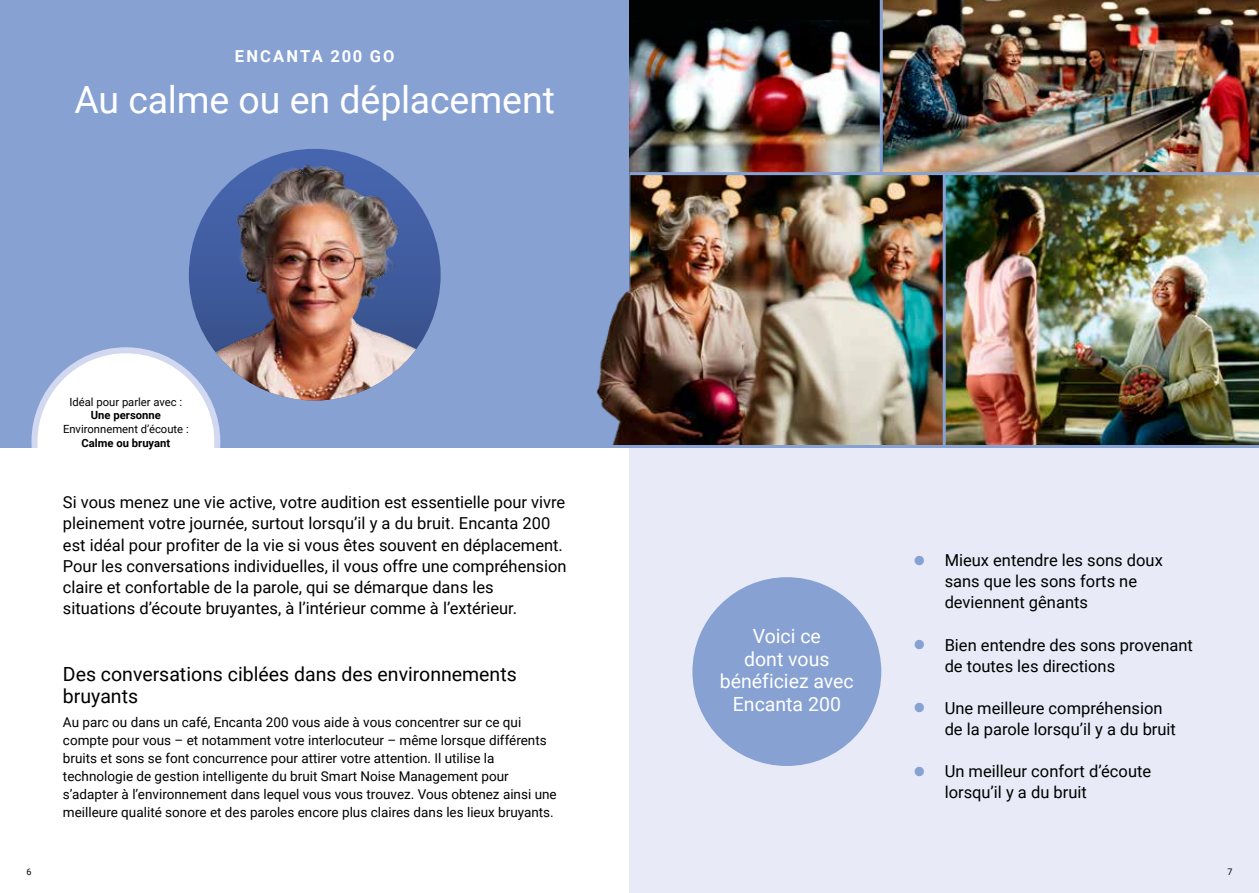
<style>
.page{position:relative;width:1259px;height:893px;background:#fff}
.page>*{position:absolute;margin:0;border:0;box-sizing:border-box;transform-origin:0 0}
.t1{font:37.5px "Roboto";letter-spacing:-.005em;color:#fff}
.t2{font:19.5px/22.5px "Roboto";color:#000}
.t3{font:19.5px/22.5px "Roboto";color:#fff;text-align:center}
.t4{font:16.5px/21px "Roboto";color:#000}
.t5{font:700 16.5px "Roboto";letter-spacing:.135em;color:#fff}
.t6{font:13.5px/18px "Roboto";color:#000}
.t7{font:11.25px "Roboto";color:#000}
.t8{font:700 11.25px "Roboto";color:#000}
.t9{font:9px "Roboto";color:#000}
.s1{font-family:"Arial";font-size:37.5px;color:#87a1d3}
</style>
<div class="page">
<div style="left:629px;top:446px;width:630px;height:447px;background:#e8ebf7"></div>
<div style="left:0;top:0;width:629px;height:446px;background:#87a1d3"></div>
<div style="left:629px;top:0;width:252px;height:174px;background:#010302"></div>
<img style="left:629px;top:20px;width:251px;height:152px">
<img style="left:596px;top:175px;width:663px;height:270px">
<img style="left:883px;top:0;width:376px;height:172px">
<hr style="left:629px;top:172px;width:630px;height:3px;background:#87a1d3">
<hr style="left:942px;top:174px;width:3px;height:272px;background:#87a1d3">
<hr style="left:880px;top:0;width:3px;height:174px;background:#87a1d3">
<hr style="left:0;top:445px;width:1259px;height:3px;background:#87a1d3">
<div style="left:34px;top:350px;width:183px;height:183px;background:#fff;border-radius:50%"></div>
<div style="left:31px;top:347px;width:189px;height:189px;border:6px solid #d1d8ef;border-radius:50%"></div>
<div style="left:0;top:448px;width:252px;height:98px;background:#fff"></div>
<img style="left:189px;top:149px;width:252px;height:252px;border-radius:126px">
<div style="left:692px;top:577px;width:189px;height:189px;background:#87a1d3;border-radius:50%"></div>
<p class="t5" style="left:235px;top:45px;width:161px">ENCANTA 200 GO</p>
<h1 class="t1" style="left:74px;top:74px;width:482px">Au calme ou en déplacement</h1>
<p class="t7" style="left:69px;top:394px;width:114px">Idéal pour parler avec :</p>
<p class="t8" style="left:91px;top:408px;width:71px">Une personne</p>
<p class="t7" style="left:63px;top:421px;width:127px">Environnement d’écoute :</p>
<p class="t8" style="left:81px;top:435px;width:90px">Calme ou bruyant</p>
<p class="t4" style="left:63px;top:491px;width:505px">Si vous menez une vie active, votre audition est essentielle pour vivre pleinement votre journée, surtout lorsqu’il y a du bruit. Encanta 200 est idéal pour profiter de la vie si vous êtes souvent en déplacement.<br>Pour les conversations individuelles, il vous offre une compréhension claire et confortable de la parole, qui se démarque dans les situations d’écoute bruyantes, à l’intérieur comme à l’extérieur.</p>
<p class="t2" style="left:63px;top:662px;width:455px">Des conversations ciblées dans des environnements bruyants</p>
<p class="t6" style="left:63px;top:713px;width:495px">Au parc ou dans un café, Encanta 200 vous aide à vous concentrer sur ce qui compte pour vous – et notamment votre interlocuteur – même lorsque différents bruits et sons se font concurrence pour attirer votre attention. Il utilise la technologie de gestion intelligente du bruit Smart Noise Management pour s’adapter à l’environnement dans lequel vous vous trouvez. Vous obtenez ainsi une meilleure qualité sonore et des paroles encore plus claires dans les lieux bruyants.</p>
<p class="t3" style="left:720px;top:624px;width:135px">Voici ce<br>dont vous bénéficiez avec<br>Encanta 200</p>
<p class="t4" style="left:944px;top:549px;width:220px;text-indent:-32px"><span class="s1">•</span> Mieux entendre les sons doux sans que les sons forts ne deviennent gênants</p>
<p class="t4" style="left:944px;top:634px;width:250px;text-indent:-32px"><span class="s1">•</span> Bien entendre des sons provenant de toutes les directions</p>
<p class="t4" style="left:944px;top:697px;width:233px;text-indent:-32px"><span class="s1">•</span> Une meilleure compréhension de la parole lorsqu’il y a du bruit</p>
<p class="t4" style="left:944px;top:760px;width:208px;text-indent:-32px"><span class="s1">•</span> Un meilleur confort d’écoute lorsqu’il y a du bruit</p>
<p class="t9" style="left:26px;top:865px;width:7px">6</p>
<p class="t9" style="left:1227px;top:865px;width:7px">7</p>
</div>
